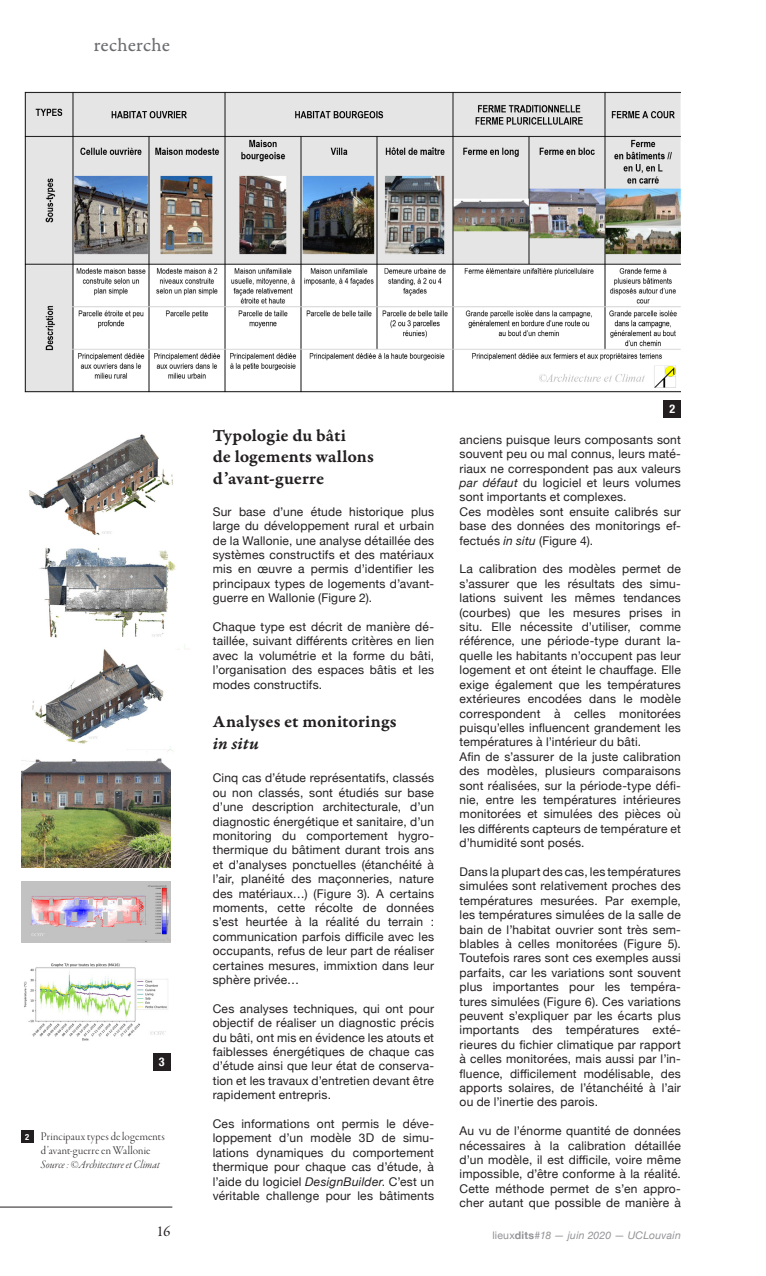
<style>
.page{position:relative;width:766px;height:1276px;background:#fff}
.page>*{position:absolute;margin:0;border:0;box-sizing:border-box;transform-origin:0 0}
.LD-rubrique{font:19.5px "Garamond Premr Pro Capt";letter-spacing:.005em;color:#6c6d70}
.LD-titre_paragraphe{font:18px/21.6px "Garamond Premr Pro Smbd Capt";color:#231f20}
.t1{font:15px "Garamond Premr Pro Subh";color:#231f20}
.LD-standard{font:12px/14.4px "Helvetica Neue";letter-spacing:.015em;color:#231f20;text-align:justify}
.LD-note_de_marge{font:12px/14.4px "Garamond Premr Pro Lt Disp";letter-spacing:.015em;color:#231f20}
.LD-note_de_marge-2{font:12px "Garamond Premr Pro Lt It Disp";letter-spacing:.01em;color:#231f20}
.LD-standard-2{font:700 condensed 12px "Helvetica Neue";color:#fff}
.t2{font:italic 10.5px "Helvetica Neue";letter-spacing:.02em;color:#919295}
.LD-standard-3{font:700 condensed 8.55px "Helvetica Neue";color:#fff}
.s1{font-family:"Garamond Premr Pro Smbd It Capt"}
.s2{font-style:italic}
.s3{font-style:normal}
.s4{font-weight:700;font-style:normal}
</style>
<div class="page">
<img style="left:24px;top:91px;width:656px;height:302px">
<img style="left:29px;top:434px;width:144px;height:101px">
<img style="left:39px;top:548px;width:147px;height:101px">
<img style="left:32px;top:647px;width:143px;height:105px">
<img style="left:21px;top:758px;width:149px;height:109px">
<img style="left:21px;top:881px;width:149px;height:61px">
<img style="left:24px;top:963px;width:144px;height:78px">
<hr style="left:0;top:1206px;width:172px;height:1px;background:#231f20">
<div style="left:21px;top:1131px;width:12px;height:12px;background:#231f20"></div>
<div style="left:663px;top:400px;width:17px;height:17px;background:#231f20"></div>
<div style="left:153px;top:1053px;width:17px;height:17px;background:#231f20"></div>
<p class="LD-rubrique" style="left:94px;top:34px;width:78px">recherche</p>
<p class="LD-standard-2" style="left:159px;top:1052px;width:7px">3</p>
<p class="LD-standard-3" style="left:25px;top:1129px;width:6px">2</p>
<p class="LD-note_de_marge" style="left:41px;top:1129px;width:125px">Principaux types de logements d’avant-guerre en Wallonie</p>
<p class="LD-note_de_marge-2" style="left:41px;top:1158px;width:120px">Source : ©Architecture et Climat</p>
<p class="t1" style="left:157px;top:1223px;width:15px">16</p>
<p class="LD-titre_paragraphe" style="left:213px;top:425px;width:163px">Typologie du bâti<br>de logements wallons d’avant-guerre</p>
<p class="LD-standard" style="left:213px;top:505px;width:223px">Sur base d’une étude historique plus large du développement rural et urbain de la Wallonie, une analyse détaillée des systèmes constructifs et des matériaux mis en œuvre a permis d’identifier les principaux types de logements d’avant&shy;guerre en Wallonie (Figure 2).</p>
<p class="LD-standard" style="left:213px;top:620px;width:223px">Chaque type est décrit de manière dé&shy;taillée, suivant différents critères en lien avec la volumétrie et la forme du bâti, l’organisation des espaces bâtis et les modes constructifs.</p>
<p class="LD-titre_paragraphe" style="left:213px;top:711px;width:185px">Analyses et monitorings <span class="s1">in situ</span></p>
<p class="LD-standard" style="left:213px;top:771px;width:223px">Cinq cas d’étude représentatifs, classés ou non classés, sont étudiés sur base d’une description architecturale, d’un diagnostic énergétique et sanitaire, d’un monitoring du comportement hygro&shy;thermique du bâtiment durant trois ans et d’analyses ponctuelles (étanchéité à l’air, planéité des maçonneries, nature des matériaux…) (Figure 3). A certains moments, cette récolte de données s’est heurtée à la réalité du terrain : communication parfois difficile avec les occupants, refus de leur part de réaliser certaines mesures, immixtion dans leur sphère privée…</p>
<p class="LD-standard" style="left:213px;top:1002px;width:223px">Ces analyses techniques, qui ont pour objectif de réaliser un diagnostic précis du bâti, ont mis en évidence les atouts et faiblesses énergétiques de chaque cas d’étude ainsi que leur état de conserva&shy;tion et les travaux d’entretien devant être rapidement entrepris.</p>
<p class="LD-standard" style="left:213px;top:1117px;width:223px">Ces informations ont permis le déve&shy;loppement d’un modèle 3D de simu&shy;lations dynamiques du comportement thermique pour chaque cas d’étude, à l’aide du logiciel <span class="s2">DesignBuilder</span>. C’est un véritable challenge pour les bâtiments</p>
<p class="LD-standard-2" style="left:669px;top:399px;width:7px">2</p>
<p class="LD-standard" style="left:459px;top:433px;width:223px">anciens puisque leurs composants sont souvent peu ou mal connus, leurs maté&shy;riaux ne correspondent pas aux valeurs <span class="s2">par défaut</span> du logiciel et leurs volumes sont importants et complexes.</p>
<p class="LD-standard" style="left:459px;top:505px;width:223px">Ces modèles sont ensuite calibrés sur base des données des monitorings ef&shy;fectués <span class="s2">in situ</span> (Figure 4).</p>
<p class="LD-standard" style="left:459px;top:563px;width:223px">La calibration des modèles permet de s’assurer que les résultats des simu&shy;lations suivent les mêmes tendances (courbes) que les mesures prises in situ. Elle nécessite d’utiliser, comme référence, une période-type durant la&shy;quelle les habitants n’occupent pas leur logement et ont éteint le chauffage. Elle exige également que les températures extérieures encodées dans le modèle correspondent à celles monitorées puisqu’elles influencent grandement les températures à l’intérieur du bâti.</p>
<p class="LD-standard" style="left:459px;top:750px;width:223px">Afin de s’assurer de la juste calibration des modèles, plusieurs comparaisons sont réalisées, sur la période-type défi&shy;nie, entre les températures intérieures monitorées et simulées des pièces où les différents capteurs de température et d’humidité sont posés.</p>
<p class="LD-standard" style="left:459px;top:865px;width:223px">Dans la plupart des cas, les températures simulées sont relativement proches des températures mesurées. Par exemple, les températures simulées de la salle de bain de l’habitat ouvrier sont très sem&shy;blables à celles monitorées (Figure 5).<br>Toutefois rares sont ces exemples aussi parfaits, car les variations sont souvent plus importantes pour les tempéra&shy;tures simulées (Figure 6). Ces variations peuvent s’expliquer par les écarts plus importants des températures exté&shy;rieures du fichier climatique par rapport à celles monitorées, mais aussi par l’in&shy;fluence, difficilement modélisable, des apports solaires, de l’étanchéité à l’air ou de l’inertie des parois.</p>
<p class="LD-standard" style="left:459px;top:1124px;width:223px">Au vu de l’énorme quantité de données nécessaires à la calibration détaillée d’un modèle, il est difficile, voire même impossible, d’être conforme à la réalité.<br>Cette méthode permet de s’en appro&shy;cher autant que possible de manière à</p>
<p class="t2" style="left:492px;top:1227px;width:190px"><span class="s3">lieux</span><span class="s4">dits</span>#18 — juin 2020 — UCLouvain</p>
</div>
